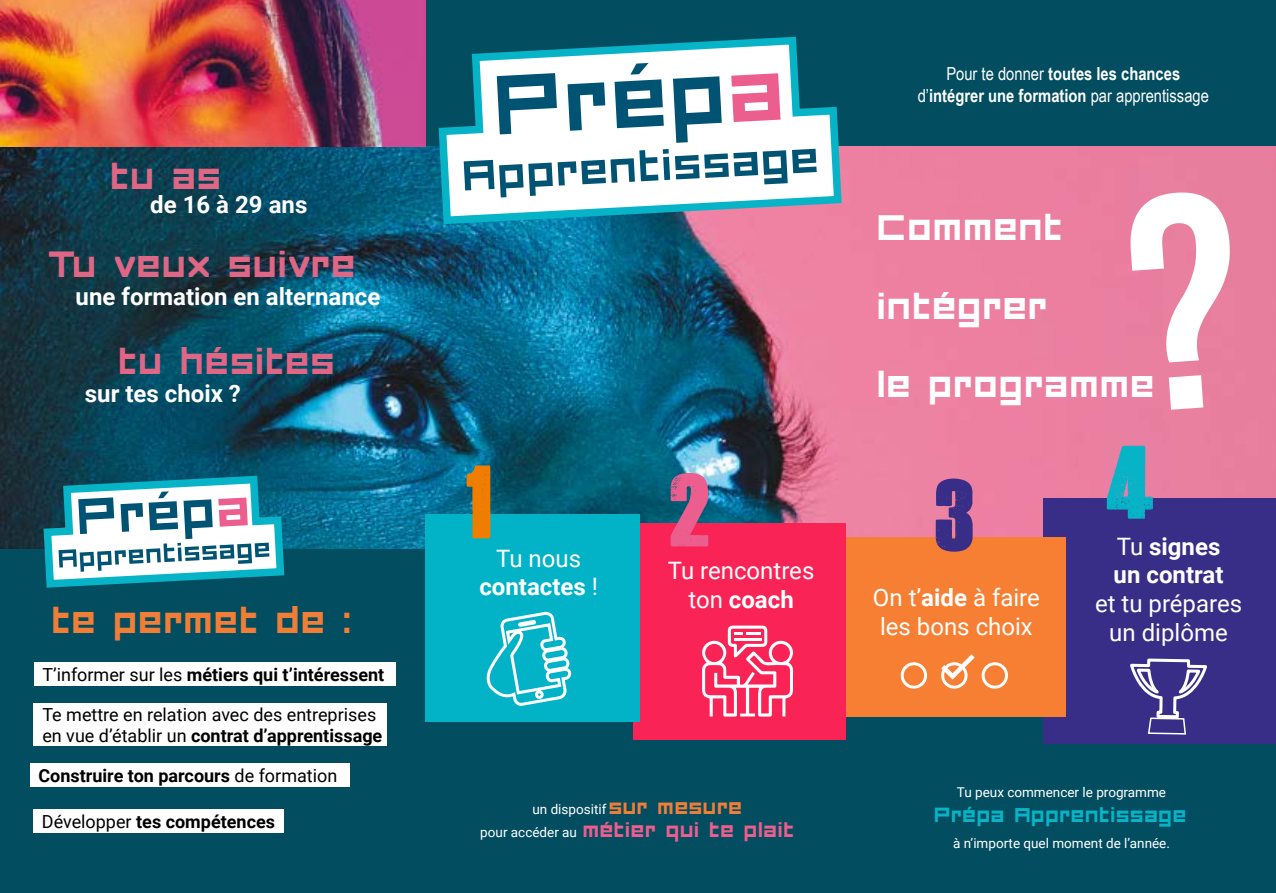
<style>
.page{position:relative;width:1276px;height:893px;background:#024d60}
.page>*{position:absolute;margin:0;border:0;box-sizing:border-box;transform-origin:0 0}
.t1{font:72px "Dead Kansas";color:#ef7d00}
.t2{font:72px "Dead Kansas";color:#eb5e8d}
.t3{font:72px "Dead Kansas";color:#392e87}
.t4{font:72px "Dead Kansas";color:#07b4c7}
.t5{font:48px/78.9px "FORCED SQUARE";color:#fff}
.t6{font:48px/88.2px "FORCED SQUARE";color:#df6685}
.t7{font:48px "FORCED SQUARE";color:#f07e37}
.t8{font:27px "FORCED SQUARE";color:#eb5e8d}
.t9{font:27px "FORCED SQUARE";color:#07b4c7}
.t10{font:700 24px/28.8px "Roboto";color:#fff;text-align:center}
.t11{font:24px/28.8px "Roboto";color:#fff;text-align:center}
.t12{font:700 18px "Roboto";color:#000}
.t13{font:18px/21.6px "Roboto";color:#000}
.t14{font:700 18px/21.6px "Arial Narrow";color:#fff;text-align:center}
.t15{font:13.5px "Roboto";color:#fff}
.s1{font-weight:400}
.s2{font-weight:700}
.s3{font-family:"FORCED SQUARE";font-size:27px;color:#f07e37}
.s4{font-family:"Roboto";font-size:13.5px;color:#fff}
</style>
<div class="page">
<img style="left:0;top:147px;width:1276px;height:402px">
<div style="left:1043px;top:499px;width:233px;height:245px;background:#392e87"></div>
<div style="left:815px;top:537px;width:250px;height:180px;background:#f77f33"></div>
<div style="left:633px;top:523px;width:212px;height:216px;background:#f92356"></div>
<div style="left:425px;top:514px;width:215px;height:207px;background:#02b3c7"></div>
<div style="left:34px;top:662px;width:361px;height:24px;background:#fff"></div>
<div style="left:34px;top:703px;width:353px;height:43px;background:#fff"></div>
<div style="left:30px;top:764px;width:320px;height:23px;background:#fff"></div>
<div style="left:33px;top:810px;width:251px;height:23px;background:#fff"></div>
<svg style="left:486px;top:611px;width:86px;height:95px"></svg>
<svg style="left:1130px;top:660px;width:77px;height:75px"></svg>
<img style="left:0;top:0;width:425px;height:147px">
<svg style="left:1129px;top:192px;width:101px;height:218px;background:#f1b5c7"></svg>
<svg style="left:702px;top:626px;width:92px;height:91px"></svg>
<div style="left:900px;top:662px;width:27px;height:27px;border:3px solid #fff;border-radius:50%"></div>
<div style="left:941px;top:662px;width:26px;height:27px;border:3px solid #fff;border-radius:50%"></div>
<div style="left:981px;top:662px;width:27px;height:27px;border:3px solid #fff;border-radius:50%"></div>
<svg style="left:941px;top:654px;width:34px;height:29px"></svg>
<svg style="left:435px;top:36px;width:410px;height:192px"></svg>
<svg style="left:464px;top:149px;width:352px;height:48px;background:#afc9d3"></svg>
<svg style="left:497px;top:73px;width:60px;height:61px;background:#79a5b5"></svg>
<svg style="left:567px;top:82px;width:38px;height:49px;background:#79a4b5"></svg>
<svg style="left:614px;top:63px;width:50px;height:65px;background:#6e9daf"></svg>
<svg style="left:673px;top:76px;width:49px;height:67px;background:#719fb1"></svg>
<svg style="left:731px;top:73px;width:49px;height:49px;background:#f08bad"></svg>
<svg style="left:40px;top:472px;width:248px;height:116px;background:#76acba"></svg>
<h2 class="t6" style="left:49px;top:131px;width:310px;text-indent:63px">tu as<br>Tu veux suivre</h2>
<h3 class="t10" style="left:150px;top:189px;width:159px">de 16 à 29 ans</h3>
<h3 class="t10" style="left:76px;top:281px;width:306px">une formation en alternance</h3>
<h2 class="t6" style="left:120px;top:317px;width:219px">tu hésites</h2>
<h3 class="t10" style="left:85px;top:378px;width:157px">sur tes choix ?</h3>
<h2 class="t7" style="left:53px;top:599px;width:302px">te permet de :</h2>
<p class="t12" style="left:42px;top:662px;width:343px"><span class="s1">T’informer sur les</span> métiers qui t’intéressent</p>
<p class="t13" style="left:42px;top:703px;width:341px">Te mettre en relation avec des entreprises en vue d’établir un <span class="s2">contrat d’apprentissage</span></p>
<p class="t12" style="left:38px;top:763px;width:300px">Construire ton parcours <span class="s1">de formation</span></p>
<p class="t12" style="left:42px;top:809px;width:235px"><span class="s1">Développer</span> tes compétences</p>
<p class="t14" style="left:917px;top:62px;width:293px"><span class="s1">Pour te donner</span> toutes les chances <span class="s1">d’</span>intégrer une formation <span class="s1">par apprentissage</span></p>
<h2 class="t5" style="left:879px;top:187px;width:280px">Comment intégrer<br>le programme</h2>
<h1 class="t1" style="left:464px;top:465px;width:31px">1</h1>
<h1 class="t2" style="left:667px;top:473px;width:45px">2</h1>
<h1 class="t3" style="left:933px;top:478px;width:44px">3</h1>
<h3 class="t10" style="left:479px;top:543px;width:120px"><span class="s1">Tu nous </span>contactes <span class="s1">!</span></h3>
<h3 class="t11" style="left:668px;top:555px;width:148px">Tu rencontres ton <span class="s2">coach</span></h3>
<h3 class="t11" style="left:873px;top:582px;width:168px;text-align:left">On t’<span class="s2">aide</span> à faire les bons choix</h3>
<h1 class="t4" style="left:1104px;top:445px;width:53px">4</h1>
<h3 class="t10" style="left:1113px;top:531px;width:111px;text-align:left"><span class="s1">Tu</span> signes un contrat</h3>
<h3 class="t11" style="left:1095px;top:588px;width:149px">et tu prépares un diplôme</h3>
<p class="t15" style="left:532px;top:800px;width:213px">un dispositif <span class="s3">sur mesure</span></p>
<h3 class="t8" style="left:480px;top:817px;width:317px"><span class="s4">pour accéder au</span> métier qui te plait</h3>
<p class="t15" style="left:957px;top:783px;width:211px">Tu peux commencer le programme</p>
<h3 class="t9" style="left:935px;top:803px;width:254px">Prépa Apprentissage</h3>
<p class="t15" style="left:953px;top:834px;width:218px">à n’importe quel moment de l’année.</p>
</div>
